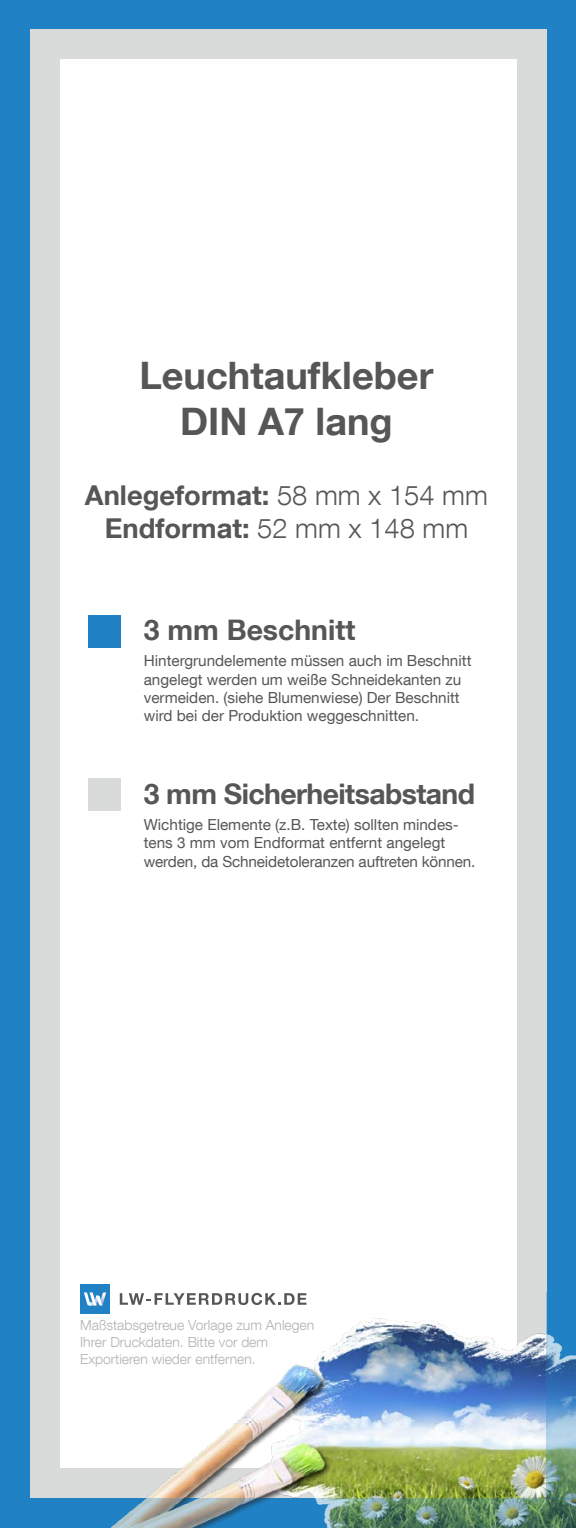
<style>
.page{position:relative;width:576px;height:1528px;background:#fff}
.page>*{position:absolute;margin:0;border:0;box-sizing:border-box;transform-origin:0 0}
.t1{font:700 37.8px "Helvetica Neue LT Com";color:#565655}
.t2{font:700 28.35px "Helvetica Neue LT Com";letter-spacing:-.02em;color:#565655}
.t3{font:700 28.35px "Helvetica Neue LT Com";color:#565655}
.t4{font:700 27.3px/32.9px "Helvetica Neue LT Com";color:#565655;text-align:center}
.t5{font:15.4px/18.2px "Helvetica Neue LT Com";color:#565655}
.t6{font:300 14px/16.8px "Helvetica Neue LT Com";color:#b1b2b3}
.s1{font-weight:300}
</style>
<div class="page">
<div style="left:0;top:0;width:575px;height:1528px;background:#2081c4"></div>
<div style="left:30px;top:30px;width:516px;height:1468px;background:#d9dada"></div>
<div style="left:60px;top:60px;width:456px;height:1408px;background:#fff"></div>
<img style="left:147px;top:1316px;width:399px;height:182px">
<svg style="left:546px;top:1292px;width:29px;height:206px"></svg>
<img style="left:110px;top:1498px;width:465px;height:30px">
<div style="left:88px;top:615px;width:32px;height:32px;background:#2081c4"></div>
<div style="left:88px;top:779px;width:32px;height:32px;background:#d9dada"></div>
<svg style="left:120px;top:1293px;width:186px;height:12px"></svg>
<div style="left:80px;top:1284px;width:30px;height:30px;background:#2081c4"></div>
<svg style="left:84px;top:1292px;width:22px;height:13px"></svg>
<p class="t1" style="left:139px;top:352px;width:295px">Leuchtaufkleber</p>
<p class="t1" style="left:180px;top:397px;width:214px">DIN A7 lang</p>
<p class="t4" style="left:85px;top:478px;width:404px">Anlegeformat: <span class="s1">58 mm x 154 mm<br></span>Endformat: <span class="s1">52 mm x 148 mm</span></p>
<p class="t3" style="left:144px;top:612px;width:213px">3 mm Beschnitt</p>
<p class="t5" style="left:144px;top:651px;width:329px">Hintergrundelemente müssen auch im Beschnitt angelegt werden um weiße Schneidekanten zu vermeiden. (siehe Blumenwiese) Der Beschnitt wird bei der Produktion weggeschnitten.</p>
<p class="t2" style="left:144px;top:776px;width:333px">3 mm Sicherheitsabstand</p>
<p class="t5" style="left:144px;top:815px;width:333px">Wichtige Elemente (z.B. Texte) sollten mindes&shy;tens 3 mm vom Endformat entfernt angelegt werden, da Schneidetoleranzen auftreten können.</p>
<p class="t6" style="left:80px;top:1317px;width:235px">Maßstabsgetreue Vorlage zum Anlegen<br>Ihrer Druckdaten. Bitte vor dem</p>
<p class="t6" style="left:80px;top:1350px;width:177px">Exportieren wieder entfernen.</p>
</div>
